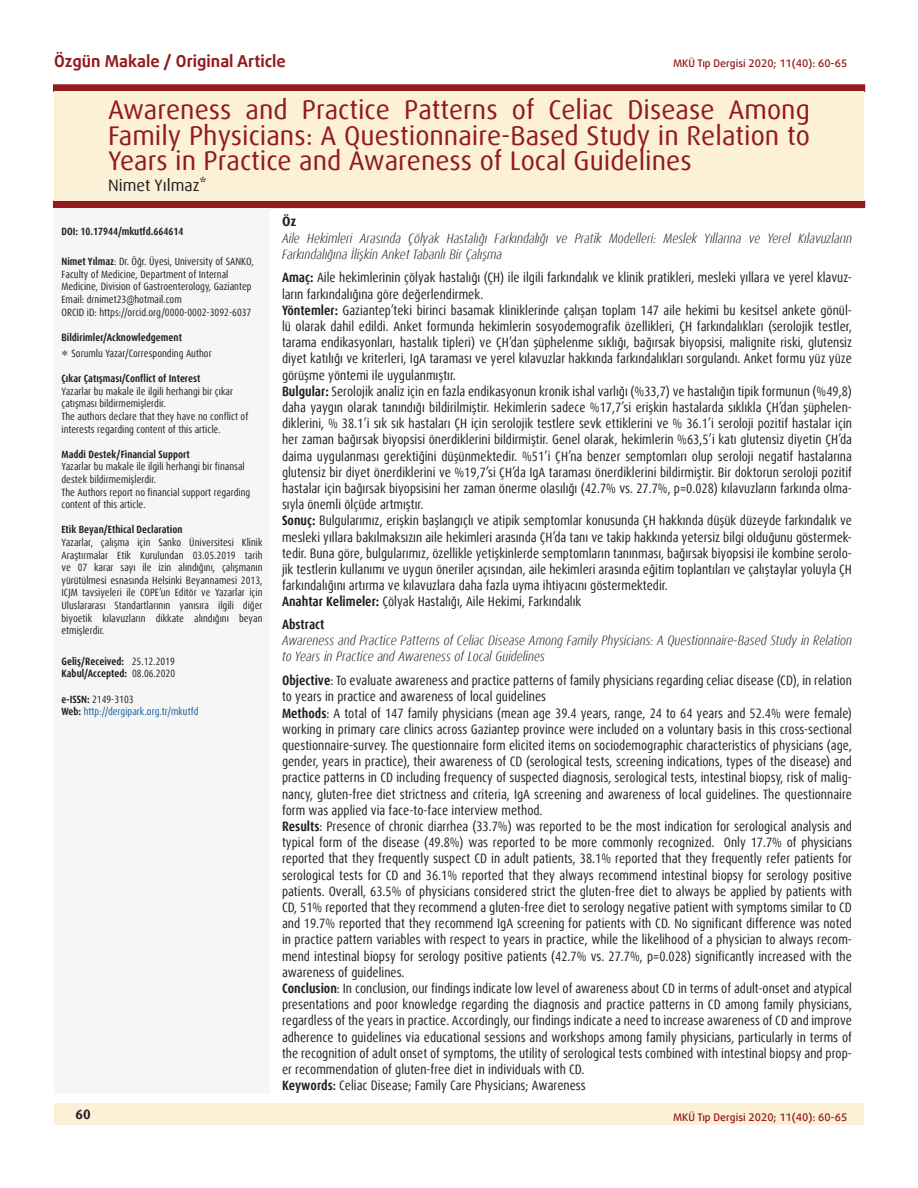
<style>
.page{position:relative;width:918px;height:1188px;background:#fff}
.page>*{position:absolute;margin:0;border:0;box-sizing:border-box;transform-origin:0 0}
.t1{font:27px/25.5px "FF Dax Pro";color:#931a1d;text-align:justify}
.t2{font:700 16.5px "FF Daxline Pro";color:#931a1d}
.t3{font:16.5px "FF Dax Pro";color:#231f20}
.t4{font:13.5px/16.2px "FF Dax Pro Cond";color:#231f20}
.t5{font:italic 300 13.5px/16.2px "FF Dax Pro Cond";color:#231f20}
.t6{font:700 13.5px "FF Dax Pro Cond";color:#231f20}
.t7{font:700 13.5px "FF Dax Pro";color:#231f20}
.t8{font:10.5px/12.6px "FF Dax Pro Cond";color:#231f20}
.t9{font:700 10.5px/12.6px "FF Dax Pro Cond";color:#231f20}
.t10{font:500 10.5px "FF Daxline Pro";color:#931a1d}
.t11{font:10.5px/12.6px "FF Dax Pro Cond";color:#175d9e}
.s1{font-weight:700}
.s2{font-weight:500}
.s3{font-weight:400}
.s4{font-weight:700;color:#231f20}
.s5{color:#231f20}
</style>
<div class="page">
<div style="left:112px;top:1103px;width:752px;height:22px;background:#fcf1d7"></div>
<div style="left:54px;top:1103px;width:58px;height:22px;background:#fcf1d7"></div>
<div style="left:38px;top:84px;width:841px;height:124px;border:8px solid #931a1d"></div>
<div style="left:54px;top:92px;width:810px;height:84px;background:#fcf1d7"></div>
<div style="left:54px;top:176px;width:810px;height:25px;background:#fcf1d7"></div>
<div style="left:54px;top:208px;width:216px;height:886px;background:#f5f7f7"></div>
<p class="t2" style="left:54px;top:50px;width:233px">Özgün Makale / Original Article</p>
<p class="t10" style="left:673px;top:56px;width:176px">MKÜ Tıp Dergisi 2020; 11(40): 60-65</p>
<h1 class="t1" style="left:108px;top:97px;width:703px">Awareness and Practice Patterns of Celiac Disease Among Family Physicians: A Questionnaire-Based Study in Relation to Years in Practice and Awareness of Local Guidelines</h1>
<p class="t3" style="left:108px;top:175px;width:100px">Nimet Yılmaz*</p>
<p class="t7" style="left:282px;top:213px;width:16px">Öz</p>
<p class="t5" style="left:282px;top:230px;width:572px">Aile Hekimleri Arasında Çölyak Hastalığı Farkındalığı ve Pratik Modelleri: Meslek Yıllarına ve Yerel Kılavuzların<br>Farkındalığına İlişkin Anket Tabanlı Bir Çalışma</p>
<p class="t4" style="left:282px;top:270px;width:572px"><span class="s1">Amaç:</span> Aile hekimlerinin çölyak hastalığı (ÇH) ile ilgili farkındalık ve klinik pratikleri, mesleki yıllara ve yerel klavuz&shy;ların farkındalığına göre değerlendirmek.<br><span class="s1">Yöntemler:</span> Gaziantep’teki birinci basamak kliniklerinde çalışan toplam 147 aile hekimi bu kesitsel ankete gönül&shy;lü olarak dahil edildi. Anket formunda hekimlerin sosyodemografik özellikleri, ÇH farkındalıkları (serolojik testler, tarama endikasyonları, hastalık tipleri) ve ÇH’dan şüphelenme sıklığı, bağırsak biyopsisi, malignite riski, glutensiz diyet katılığı ve kriterleri, IgA taraması ve yerel kılavuzlar hakkında farkındalıkları sorgulandı. Anket formu yüz yüze görüşme yöntemi ile uygulanmıştır.<br><span class="s1">Bulgular:</span> Serolojik analiz için en fazla endikasyonun kronik ishal varlığı (%33,7) ve hastalığın tipik formunun (%49,8) daha yaygın olarak tanındığı bildirilmiştir. Hekimlerin sadece %17,7’si erişkin hastalarda sıklıkla ÇH’dan şüphelen&shy;diklerini, % 38.1’i sık sık hastaları ÇH için serolojik testlere sevk ettiklerini ve % 36.1’i seroloji pozitif hastalar için her zaman bağırsak biyopsisi önerdiklerini bildirmiştir. Genel olarak, hekimlerin %63,5’i katı glutensiz diyetin ÇH’da daima uygulanması gerektiğini düşünmektedir. %51’i ÇH’na benzer semptomları olup seroloji negatif hastalarına glutensiz bir diyet önerdiklerini ve %19,7’si ÇH’da IgA taraması önerdiklerini bildirmiştir. Bir doktorun seroloji pozitif hastalar için bağırsak biyopsisini her zaman önerme olasılığı (42.7% vs. 27.7%, p=0.028) kılavuzların farkında olma&shy;sıyla önemli ölçüde artmıştır.<br><span class="s1">Sonuç:</span> Bulgularımız, erişkin başlangıçlı ve atipik semptomlar konusunda ÇH hakkında düşük düzeyde farkındalık ve mesleki yıllara bakılmaksızın aile hekimleri arasında ÇH’da tanı ve takip hakkında yetersiz bilgi olduğunu göstermek&shy;tedir. Buna göre, bulgularımız, özellikle yetişkinlerde semptomların tanınması, bağırsak biyopsisi ile kombine serolo&shy;jik testlerin kullanımı ve uygun öneriler açısından, aile hekimleri arasında eğitim toplantıları ve çalıştaylar yoluyla ÇH farkındalığını artırma ve kılavuzlara daha fazla uyma ihtiyacını göstermektedir.<br><span class="s1">Anahtar Kelimeler:</span> Çölyak Hastalığı, Aile Hekimi, Farkındalık</p>
<p class="t6" style="left:282px;top:616px;width:44px">Abstract</p>
<p class="t5" style="left:282px;top:633px;width:572px">Awareness and Practice Patterns of Celiac Disease Among Family Physicians: A Questionnaire-Based Study in Relation to Years in Practice and Awareness of Local Guidelines</p>
<p class="t4" style="left:282px;top:673px;width:572px"><span class="s1">Objective</span>: To evaluate awareness and practice patterns of family physicians regarding celiac disease (CD), in relation to years in practice and awareness of local guidelines<br><span class="s1">Methods</span>: A total of 147 family physicians (mean age 39.4 years, range, 24 to 64 years and 52.4% were female) working in primary care clinics across Gaziantep province were included on a voluntary basis in this cross-sectional questionnaire-survey. The questionnaire form elicited items on sociodemographic characteristics of physicians (age, gender, years in practice), their awareness of CD (serological tests, screening indications, types of the disease) and practice patterns in CD including frequency of suspected diagnosis, serological tests, intestinal biopsy, risk of malig&shy;nancy, gluten-free diet strictness and criteria, IgA screening and awareness of local guidelines. The questionnaire form was applied via face-to-face interview method.<br><span class="s1">Results</span>: Presence of chronic diarrhea (33.7%) was reported to be the most indication for serological analysis and typical form of the disease (49.8%) was reported to be more commonly recognized. Only 17.7% of physicians reported that they frequently suspect CD in adult patients, 38.1% reported that they frequently refer patients for serological tests for CD and 36.1% reported that they always recommend intestinal biopsy for serology positive patients. Overall, 63.5% of physicians considered strict the gluten-free diet to always be applied by patients with CD, 51% reported that they recommend a gluten-free diet to serology negative patient with symptoms similar to CD and 19.7% reported that they recommend IgA screening for patients with CD. No significant difference was noted in practice pattern variables with respect to years in practice, while the likelihood of a physician to always recom&shy;mend intestinal biopsy for serology positive patients (42.7% vs. 27.7%, p=0.028) significantly increased with the awareness of guidelines.<br><span class="s1">Conclusion</span>: In conclusion, our findings indicate low level of awareness about CD in terms of adult-onset and atypical presentations and poor knowledge regarding the diagnosis and practice patterns in CD among family physicians, regardless of the years in practice. Accordingly, our findings indicate a need to increase awareness of CD and improve adherence to guidelines via educational sessions and workshops among family physicians, particularly in terms of the recognition of adult onset of symptoms, the utility of serological tests combined with intestinal biopsy and prop&shy;er recommendation of gluten-free diet in individuals with CD.<br><span class="s1">Keywords</span><span class="s2">:</span> Celiac Disease; Family Care Physicians; Awareness</p>
<p class="t9" style="left:62px;top:225px;width:123px">DOI: 10.17944/mkutfd.664614</p>
<p class="t8" style="left:62px;top:255px;width:194px"><span class="s1">Nimet Yılmaz</span>: Dr. Öğr. Üyesi, University of SANKO, Faculty of Medicine, Department of Internal Medicine, Division of Gastroenterology, Gaziantep Email: drnimet23@hotmail.com<br>ORCID iD: https://orcid.org/0000-0002-3092-6037</p>
<p class="t9" style="left:62px;top:331px;width:122px">Bildirimler/Acknowledgement</p>
<p class="t8" style="left:72px;top:347px;width:142px">Sorumlu Yazar/Corresponding Author</p>
<p class="t9" style="left:62px;top:372px;width:140px">Çıkar Çatışması/Conflict of Interest</p>
<p class="t8" style="left:62px;top:385px;width:188px">Yazarlar bu makale ile ilgili herhangi bir çıkar çatışması bildirmemişlerdir.<br>The authors declare that they have no conflict of interests regarding content of this article.</p>
<p class="t9" style="left:62px;top:448px;width:130px">Maddi Destek/Financial Support</p>
<p class="t8" style="left:62px;top:460px;width:190px">Yazarlar bu makale ile ilgili herhangi bir finansal destek bildirmemişlerdir.<br>The Authors report no financial support regarding content of this article.</p>
<p class="t9" style="left:62px;top:523px;width:122px">Etik Beyan/Ethical Declaration</p>
<p class="t8" style="left:62px;top:536px;width:203px;text-align:justify">Yazarlar, çalışma için Sanko Üniversitesi Klinik Araştırmalar Etik Kurulundan 03.05.2019 tarih ve 07 karar sayı ile izin alındığını, çalışmanın yürütülmesi esnasında Helsinki Beyannamesi 2013, ICJM tavsiyeleri ile COPE’un Editör ve Yazarlar için Uluslararası Standartlarının yanısıra ilgili diğer biyoetik kılavuzların dikkate alındığını beyan etmişlerdir.</p>
<p class="t9" style="left:62px;top:655px;width:115px">Geliş/Received: <span class="s3">25.12.2019<br></span>Kabul/Accepted: <span class="s3">08.06.2020</span></p>
<p class="t11" style="left:62px;top:693px;width:138px"><span class="s4">e-ISSN:</span> <span class="s5">2149-3103<br></span><span class="s4">Web:</span> http://dergipark.org.tr/mkutfd</p>
<p class="t7" style="left:76px;top:1106px;width:17px">60</p>
<p class="t10" style="left:673px;top:1110px;width:176px">MKÜ Tıp Dergisi 2020; 11(40): 60-65</p>
</div>
